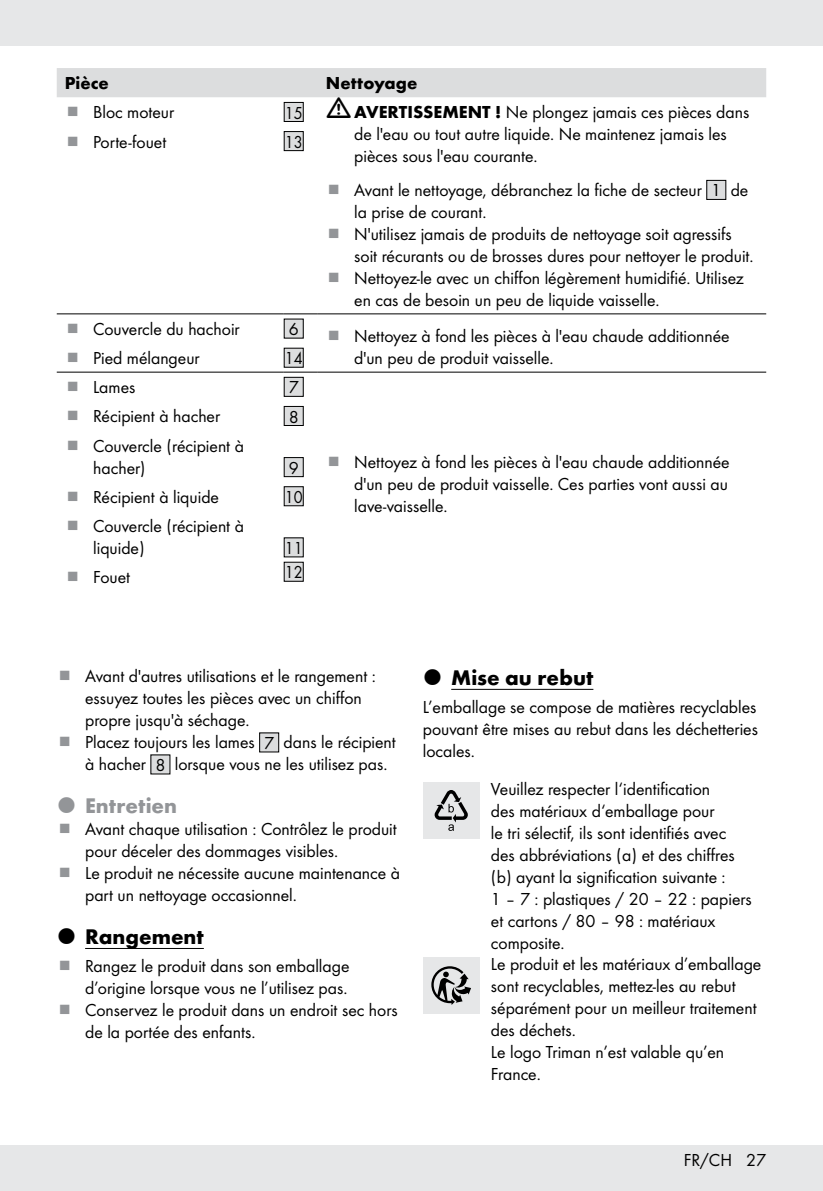
<style>
.page{position:relative;width:823px;height:1191px;background:#fff}
.page>*{position:absolute;margin:0;border:0;box-sizing:border-box;transform-origin:0 0}
.t1{font:700 22px "Futura";color:#000}
.t2{font:700 22px "Futura";color:#939598}
.t3{font:18px/22px "Futura Boo";color:#000}
.t4{font:700 18px "Futura";letter-spacing:.005em;color:#000}
.t5{font:18px "Futura Boo";color:#000;scale:.9 1}
.s1{font-family:"Futura";font-weight:700}
</style>
<div class="page">
<div style="left:0;top:1145px;width:822px;height:46px;background:#e6e7e8"></div>
<div style="left:0;top:0;width:822px;height:45px;background:#e6e7e8"></div>
<hr style="left:57px;top:313px;width:226px;height:1px;background:#000">
<hr style="left:283px;top:313px;width:34px;height:1px;background:#000">
<hr style="left:317px;top:313px;width:448px;height:1px;background:#000">
<hr style="left:317px;top:372px;width:448px;height:1px;background:#000">
<hr style="left:57px;top:372px;width:226px;height:1px;background:#000">
<hr style="left:283px;top:372px;width:34px;height:1px;background:#000">
<div style="left:284px;top:102px;width:19px;height:19px;background:#dcddde"></div>
<div style="left:283px;top:102px;width:20px;height:20px;border:1px solid #000"></div>
<div style="left:706px;top:180px;width:19px;height:19px;background:#dcddde"></div>
<div style="left:706px;top:180px;width:19px;height:20px;border:1px solid #000"></div>
<div style="left:284px;top:132px;width:19px;height:19px;background:#dcddde"></div>
<div style="left:283px;top:131px;width:20px;height:20px;border:1px solid #000"></div>
<div style="left:284px;top:319px;width:19px;height:19px;background:#dcddde"></div>
<div style="left:284px;top:348px;width:19px;height:19px;background:#dcddde"></div>
<div style="left:284px;top:377px;width:19px;height:19px;background:#dcddde"></div>
<div style="left:283px;top:377px;width:20px;height:20px;border:1px solid #000"></div>
<div style="left:284px;top:406px;width:19px;height:19px;background:#dcddde"></div>
<div style="left:283px;top:406px;width:20px;height:20px;border:1px solid #000"></div>
<div style="left:284px;top:457px;width:19px;height:19px;background:#dcddde"></div>
<div style="left:283px;top:457px;width:20px;height:20px;border:1px solid #000"></div>
<div style="left:284px;top:487px;width:19px;height:19px;background:#dcddde"></div>
<div style="left:283px;top:486px;width:20px;height:20px;border:1px solid #000"></div>
<div style="left:284px;top:538px;width:19px;height:19px;background:#dcddde"></div>
<div style="left:284px;top:562px;width:19px;height:19px;background:#dcddde"></div>
<hr style="left:85px;top:948px;width:119px;height:1px;background:#000">
<div style="left:259px;top:733px;width:19px;height:19px;background:#dcddde"></div>
<div style="left:259px;top:732px;width:20px;height:20px;border:1px solid #000"></div>
<div style="left:151px;top:755px;width:19px;height:19px;background:#dcddde"></div>
<hr style="left:451px;top:689px;width:142px;height:1px;background:#000">
<div style="left:422px;top:782px;width:57px;height:56px;background:#e6e7e8"></div>
<svg style="left:434px;top:790px;width:33px;height:41px"></svg>
<div style="left:422px;top:957px;width:57px;height:57px;background:#e6e7e8"></div>
<svg style="left:431px;top:966px;width:40px;height:39px"></svg>
<svg style="left:57px;top:68px;width:708px;height:50px"></svg>
<p class="t4" style="left:65px;top:70px;width:46px">Pièce</p>
<p class="t4" style="left:325px;top:70px;width:93px">Nettoyage</p>
<p class="t3" style="left:93px;top:100px;width:83px">Bloc moteur</p>
<p class="t5" style="left:284px;top:100px;width:21px">15</p>
<p class="t3" style="left:354px;top:100px;width:396px"><span class="s1">AVERTISSEMENT !</span> Ne plongez jamais ces pièces dans de l'eau ou tout autre liquide. Ne maintenez jamais les pièces sous l'eau courante.</p>
<p class="t3" style="left:354px;top:178px;width:398px">Avant le nettoyage, débranchez la fiche de secteur 1 de la prise de courant.<br>N'utilisez jamais de produits de nettoyage soit agressifs soit récurants ou de brosses dures pour nettoyer le produit.<br>Nettoyez-le avec un chiffon légèrement humidifié. Utilisez en cas de besoin un peu de liquide vaisselle.</p>
<p class="t3" style="left:93px;top:130px;width:75px">Porte-fouet</p>
<p class="t5" style="left:284px;top:129px;width:21px">13</p>
<p class="t3" style="left:93px;top:317px;width:148px">Couvercle du hachoir</p>
<p class="t3" style="left:288px;top:317px;width:11px">6</p>
<p class="t3" style="left:354px;top:324px;width:377px">Nettoyez à fond les pièces à l'eau chaude additionnée</p>
<p class="t3" style="left:93px;top:346px;width:108px">Pied mélangeur</p>
<p class="t5" style="left:284px;top:346px;width:21px">14</p>
<p class="t3" style="left:354px;top:346px;width:198px">d'un peu de produit vaisselle.</p>
<p class="t3" style="left:93px;top:375px;width:44px">Lames</p>
<p class="t3" style="left:288px;top:375px;width:11px">7</p>
<p class="t3" style="left:93px;top:404px;width:128px">Récipient à hacher</p>
<p class="t3" style="left:288px;top:404px;width:11px">8</p>
<p class="t3" style="left:93px;top:433px;width:152px">Couvercle (récipient à hacher)</p>
<p class="t3" style="left:288px;top:456px;width:11px">9</p>
<p class="t3" style="left:93px;top:485px;width:127px">Récipient à liquide</p>
<p class="t5" style="left:284px;top:484px;width:21px">10</p>
<p class="t3" style="left:93px;top:514px;width:152px">Couvercle (récipient à liquide)</p>
<p class="t5" style="left:284px;top:535px;width:21px">11</p>
<p class="t3" style="left:93px;top:565px;width:38px">Fouet</p>
<p class="t5" style="left:284px;top:560px;width:21px">12</p>
<p class="t3" style="left:354px;top:450px;width:377px;text-align:justify">Nettoyez à fond les pièces à l'eau chaude additionnée d'un peu de produit vaisselle. Ces parties vont aussi au lave-vaisselle.</p>
<p class="t3" style="left:85px;top:664px;width:312px">Avant d'autres utilisations et le rangement : essuyez toutes les pièces avec un chiffon propre jusqu'à séchage.<br>Placez toujours les lames 7 dans le récipient à hacher 8 lorsque vous ne les utilisez pas.</p>
<p class="t2" style="left:85px;top:790px;width:93px">Entretien</p>
<p class="t3" style="left:85px;top:817px;width:316px">Avant chaque utilisation : Contrôlez le produit pour déceler des dommages visibles.<br>Le produit ne nécessite aucune maintenance à part un nettoyage occasionnel.</p>
<p class="t1" style="left:85px;top:921px;width:120px">Rangement</p>
<p class="t3" style="left:85px;top:954px;width:314px">Rangez le produit dans son emballage d’origine lorsque vous ne l’utilisez pas.<br>Conservez le produit dans un endroit sec hors de la portée des enfants.</p>
<p class="t1" style="left:451px;top:662px;width:144px">Mise au rebut</p>
<p class="t3" style="left:422px;top:695px;width:336px;text-align:justify">L’emballage se compose de matières recyclables pouvant être mises au rebut dans les déchetteries locales.</p>
<p class="t3" style="left:490px;top:777px;width:272px">Veuillez respecter l‘identification<br>des matériaux d‘emballage pour<br>le tri sélectif, ils sont identifiés avec<br>des abbréviations (a) et des chiffres<br>(b) ayant la signification suivante :<br>1 – 7 : plastiques / 20 – 22 : papiers et cartons / 80 – 98 : matériaux composite.<br>Le produit et les matériaux d’emballage sont recyclables, mettez-les au rebut séparément pour un meilleur traitement des déchets.<br>Le logo Triman n’est valable qu’en<br>France.</p>
<p class="t3" style="left:683px;top:1148px;width:84px">FR/CH 27</p>
</div>
